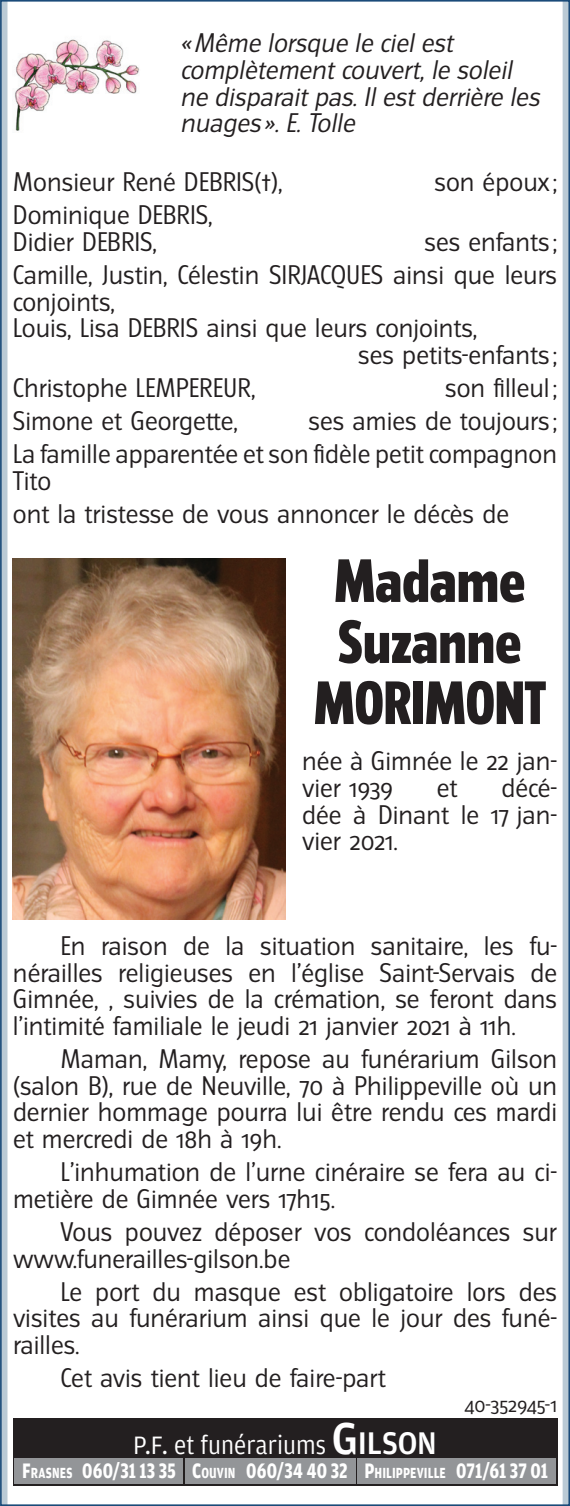
<style>
.page{position:relative;width:570px;height:1506px;background:#fff}
.page>*{position:absolute;margin:0;border:0;box-sizing:border-box;transform-origin:0 0}
.t1{font:800 54.6px/60.9px "Turmino";color:#231f20;text-align:center}
.t2{font:26.7px "Amplitude";color:#fff;scale:.95 1}
.t3{font:24px/26.7px "Turmino";color:#231f20}
.t4{font:italic 24px/26.7px "Turmino";color:#231f20}
.t5{font:700 22.2px "Amplitude";letter-spacing:.01em;color:#fff;scale:.76 1}
.t6{font:19.2px "Turmino";letter-spacing:-.02em;color:#231f20}
.s1{font-weight:500;font-size:47.4px}
.s2{font-weight:500;font-size:33.3px}
.s3{font-size:15.6px}
.s4{font-style:inherit}
</style>
<div class="page">
<svg style="left:0;top:0;width:8px;height:1505px;background:#9db3c4"></svg>
<div style="left:562px;top:0;width:8px;height:1505px;background:#bacad5"></div>
<img style="left:14px;top:39px;width:126px;height:92px">
<div style="left:13px;top:1418px;width:544px;height:67px;background:#231f20"></div>
<div style="left:15px;top:1458px;width:168px;height:25px;background:#939598"></div>
<div style="left:357px;top:1458px;width:198px;height:25px;background:#939598"></div>
<div style="left:185px;top:1458px;width:170px;height:25px;background:#939598"></div>
<img style="left:13px;top:559px;width:272px;height:360px">
<p class="t4" style="left:180px;top:30px;width:366px">«Même lorsque le ciel est complètement couvert, le soleil ne disparait pas. Il est derrière les nuages ». E. Tolle</p>
<p class="t3" style="left:13px;top:169px;width:271px">Monsieur René DEBRIS(†),</p>
<p class="t3" style="left:434px;top:169px;width:124px">son époux;</p>
<p class="t3" style="left:13px;top:202px;width:201px">Dominique DEBRIS,<br>Didier DEBRIS,</p>
<p class="t3" style="left:13px;top:225px;width:546px;line-height:33px;text-align:right">ses enfants ;<br>Camille, Justin, Célestin SIRJACQUES ainsi que leurs</p>
<p class="t3" style="left:13px;top:288px;width:103px">conjoints,</p>
<p class="t3" style="left:13px;top:315px;width:466px">Louis, Lisa DEBRIS ainsi que leurs conjoints,</p>
<p class="t3" style="left:358px;top:341px;width:200px">ses petits-enfants ;</p>
<p class="t3" style="left:13px;top:374px;width:244px">Christophe LEMPEREUR,</p>
<p class="t3" style="left:445px;top:374px;width:113px">son filleul ;</p>
<p class="t3" style="left:13px;top:407px;width:226px">Simone et Georgette,</p>
<p class="t3" style="left:13px;top:404px;width:545px;line-height:33px;text-align:right">ses amies de toujours ;<br>La famille apparentée et son fidèle petit compagnon</p>
<p class="t3" style="left:13px;top:464px;width:497px;line-height:33px">Tito<br>ont la tristesse de vous annoncer le décès de</p>
<h1 class="t1" style="left:313px;top:550px;width:234px">Madame<br>Suzanne<br>MORIMONT</h1>
<p class="t3" style="left:302px;top:747px;width:256px">née à Gimnée le 22 jan&shy;vier 1939</p>
<p class="t3" style="left:302px;top:774px;width:256px;text-align:justify;text-indent:199px">décé&shy;dée à Dinant le 17 jan&shy;vier 2021.</p>
<p class="t3" style="left:437px;top:774px;width:22px">et</p>
<p class="t3" style="left:13px;top:932px;width:546px;text-align:justify;text-indent:47px">En raison de la situation sanitaire, les fu&shy;nérailles religieuses en l’église Saint-Servais de Gimnée, , suivies de la crémation, se feront dans l’intimité familiale le jeudi 21 janvier 2021 à 11h.</p>
<p class="t3" style="left:13px;top:1045px;width:545px;text-align:justify;text-indent:47px">Maman, Mamy, repose au funérarium Gilson (salon B), rue de Neuville, 70 à Philippeville où un dernier hommage pourra lui être rendu ces mardi et mercredi de 18h à 19h.</p>
<p class="t3" style="left:13px;top:1158px;width:546px;text-indent:47px">L’inhumation de l’urne cinéraire se fera au ci&shy;metière de Gimnée vers 17h15.</p>
<p class="t3" style="left:13px;top:1218px;width:545px;text-indent:47px">Vous pouvez déposer vos condoléances sur www.funerailles-gilson.be</p>
<p class="t3" style="left:13px;top:1277px;width:546px;text-align:justify;text-indent:47px">Le port du masque est obligatoire lors des visites au funérarium ainsi que le jour des funé&shy;railles.</p>
<p class="t3" style="left:60px;top:1364px;width:327px">Cet avis tient lieu de faire-part</p>
<p class="t6" style="left:464px;top:1393px;width:94px">40‑352945‑1</p>
<p class="t2" style="left:133px;top:1429px;width:321px">P.F. et funérariums <span class="s1">G</span><span class="s2">ILSON</span></p>
<p class="t5" style="left:22px;top:1457px;width:693px">F<span class="s3">RASNES</span> <span class="s4">060/31 13 35</span> C<span class="s3">OUVIN</span> 060/34 40 32 P<span class="s3">HILIPPEVILLE</span> 071/61 37 01</p>
</div>
